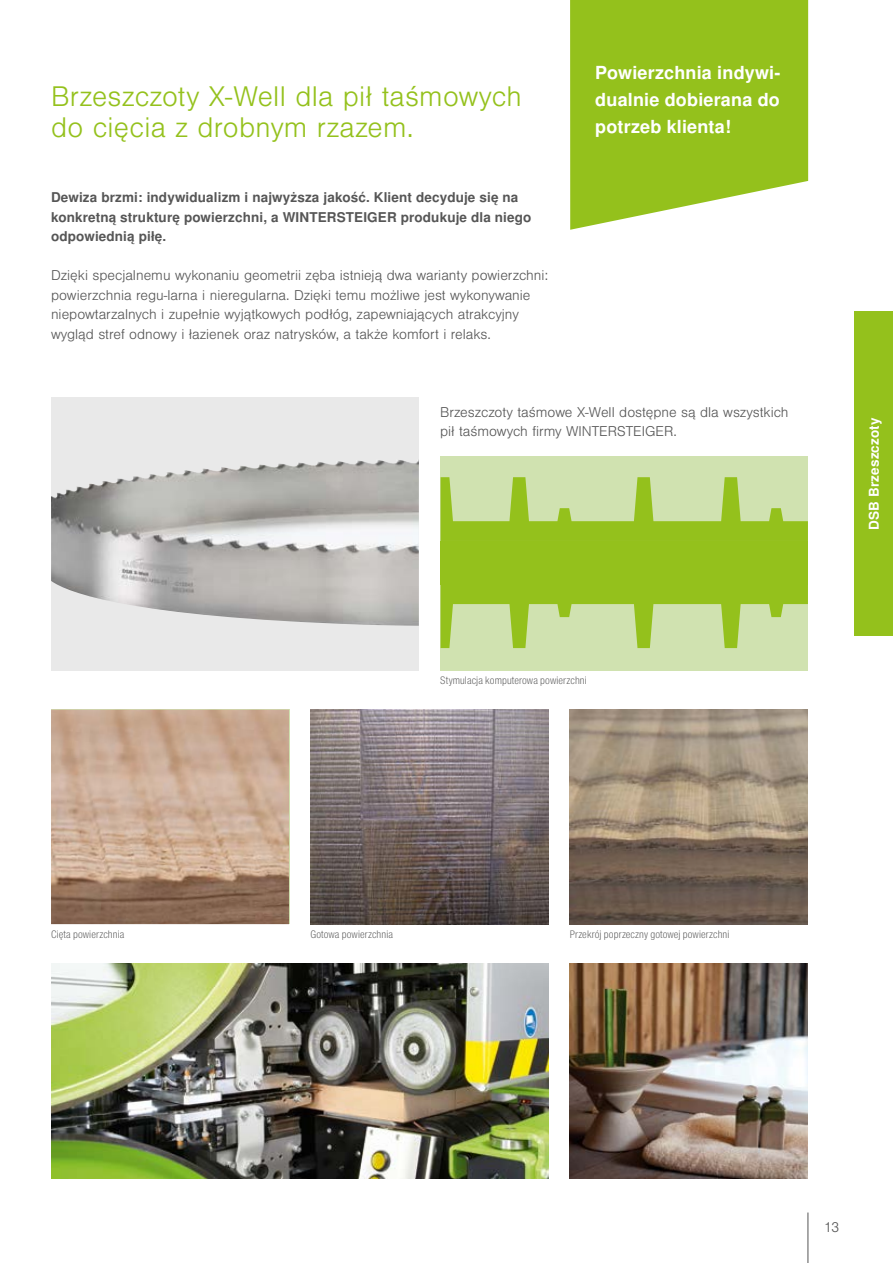
<style>
.page{position:relative;width:893px;height:1263px;background:#fff}
.page>*{position:absolute;margin:0;border:0;box-sizing:border-box;transform-origin:0 0}
.t1{font:300 27px/31.5px "Nimbus San LOT";letter-spacing:.01em;color:#94c11c}
.t2{font:700 18px/27px "Nimbus San LOT";letter-spacing:.01em;color:#fff;text-align:justify}
.t3{font:300 13.5px/19.5px "Nimbus San LOT";color:#565656}
.t4{font:700 13.5px/19.5px "Nimbus San LOT";letter-spacing:.01em;color:#565656}
.t5{font:700 13.5px "Nimbus San LOT";letter-spacing:.01em;color:#fff}
.t6{font:10.5px "Nimbus San LOT Lig Con";letter-spacing:.01em;color:#565656}
</style>
<div class="page">
<hr style="left:808px;top:1212px;width:1px;height:51px;background:#565656">
<img style="left:570px;top:710px;width:238px;height:214px">
<img style="left:51px;top:710px;width:238px;height:214px">
<img style="left:310px;top:710px;width:238px;height:214px">
<img style="left:570px;top:963px;width:238px;height:215px">
<img style="left:51px;top:963px;width:498px;height:215px">
<div style="left:51px;top:397px;width:368px;height:274px;background:#e9e9e9"></div>
<img style="left:51px;top:460px;width:368px;height:166px">
<svg style="left:570px;top:0;width:238px;height:230px;background:#9fc734"></svg>
<div style="left:440px;top:456px;width:368px;height:215px;background:#d0e2b0"></div>
<svg style="left:441px;top:584px;width:367px;height:64px"></svg>
<div style="left:441px;top:541px;width:367px;height:43px;background:#94c11c"></div>
<svg style="left:441px;top:477px;width:367px;height:64px"></svg>
<div style="left:855px;top:311px;width:38px;height:325px;background:#94c11c"></div>
<h1 class="t1" style="left:51px;top:81px;width:472px">Brzeszczoty X-Well dla pił taśmowych do cięcia z drobnym rzazem.</h1>
<p class="t4" style="left:51px;top:188px;width:482px">Dewiza brzmi: indywidualizm i najwyższa jakość. Klient decyduje się na konkretną strukturę powierzchni, a WINTERSTEIGER produkuje dla niego odpowiednią piłę.</p>
<p class="t3" style="left:51px;top:266px;width:499px">Dzięki specjalnemu wykonaniu geometrii zęba istnieją dwa warianty powierzchni: powierzchnia regu-larna i nieregularna. Dzięki temu możliwe jest wykonywanie niepowtarzalnych i zupełnie wyjątkowych podłóg, zapewniających atrakcyjny wygląd stref odnowy i łazienek oraz natrysków, a także komfort i relaks.</p>
<h2 class="t2" style="left:595px;top:60px;width:187px">Powierzchnia indywi&shy;dualnie dobierana do potrzeb klienta!</h2>
<p class="t3" style="left:440px;top:403px;width:350px">Brzeszczoty taśmowe X-Well dostępne są dla wszystkich pił taśmowych firmy WINTERSTEIGER.</p>
<p class="t6" style="left:440px;top:674px;width:148px">Stymulacja komputerowa powierzchni</p>
<p class="t5" style="left:866px;top:530px;width:114px;rotate:-90deg">DSB Brzeszczoty</p>
<p class="t6" style="left:51px;top:928px;width:75px">Cięta powierzchnia</p>
<p class="t6" style="left:310px;top:928px;width:84px">Gotowa powierzchnia</p>
<p class="t6" style="left:570px;top:928px;width:161px">Przekrój poprzeczny gotowej powierzchni</p>
<p class="t3" style="left:824px;top:1218px;width:17px">13</p>
</div>
